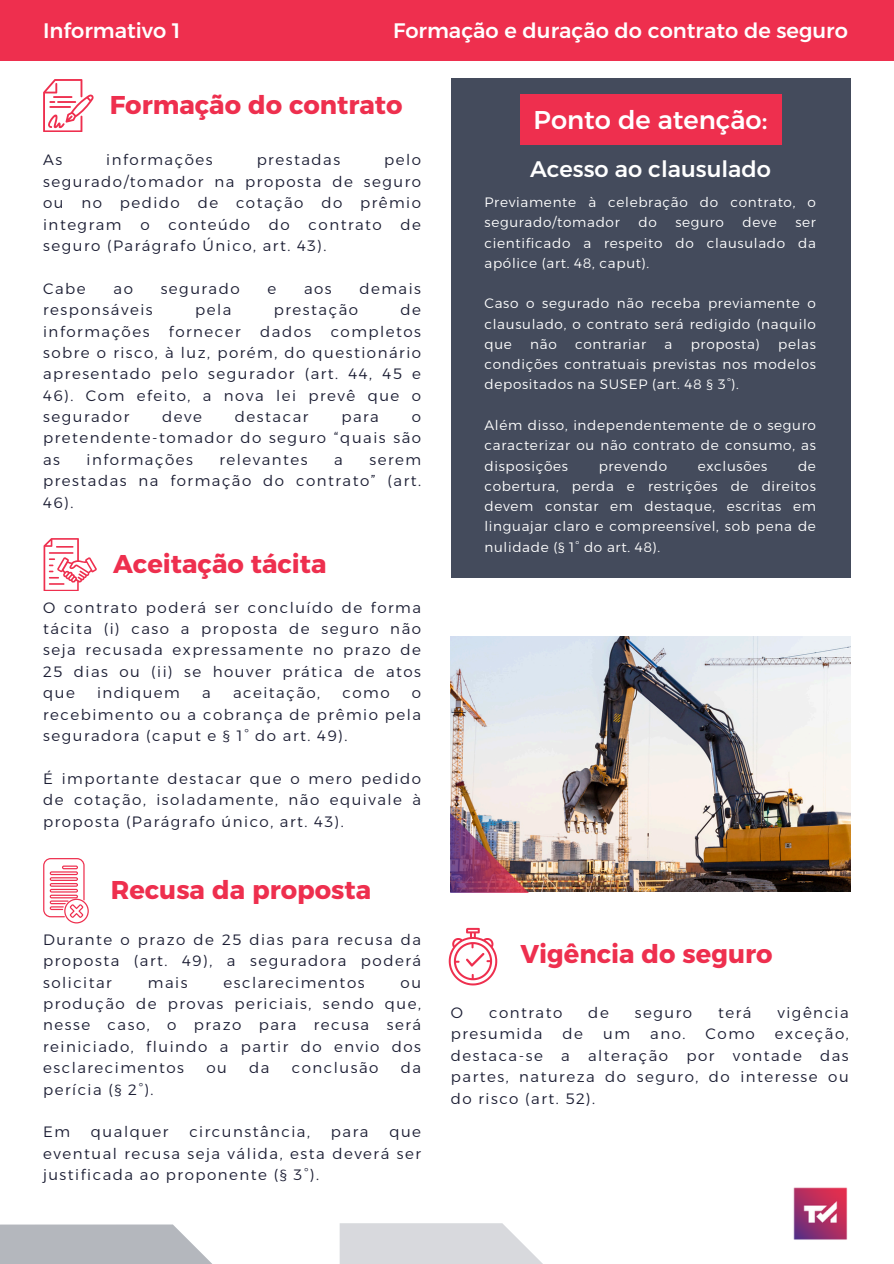
<style>
.page{position:relative;width:894px;height:1264px;background:#fff}
.page>*{position:absolute;margin:0;border:0;box-sizing:border-box;transform-origin:0 0}
.t1{font:700 25.65px "Alexandria";color:#ee2f4e}
.t2{font:500 25.65px "Alexandria";color:#fff}
.t3{font:500 22.5px "Alexandria";color:#fff}
.t4{font:500 21px "Alexandria";color:#fff}
.t5{font:300 15px/21.3px "Alexandria";letter-spacing:.1em;color:#1c1e34;text-align:justify}
.t6{font:300 13.65px/20.2px "Alexandria";letter-spacing:.05em;color:#fff;text-align:justify}
</style>
<div class="page">
<svg style="left:0;top:1224px;width:211px;height:39px;background:#bbbec3"></svg>
<img style="left:451px;top:637px;width:399px;height:254px">
<img style="left:451px;top:813px;width:79px;height:79px">
<svg style="left:339px;top:1223px;width:203px;height:40px;background:#dcdde0"></svg>
<div style="left:451px;top:79px;width:399px;height:498px;background:#444b5c"></div>
<div style="left:519px;top:94px;width:262px;height:51px;background:#ee2f4e"></div>
<div style="left:0;top:0;width:893px;height:61px;background:#ee2f4e"></div>
<svg style="left:43px;top:79px;width:51px;height:53px"></svg>
<svg style="left:43px;top:538px;width:54px;height:53px"></svg>
<svg style="left:43px;top:858px;width:46px;height:65px"></svg>
<svg style="left:448px;top:927px;width:49px;height:58px"></svg>
<img style="left:793px;top:1187px;width:55px;height:53px">
<p class="t4" style="left:43px;top:18px;width:138px">Informativo 1</p>
<p class="t4" style="left:393px;top:18px;width:456px">Formação e duração do contrato de seguro</p>
<p class="t1" style="left:110px;top:89px;width:294px">Formação do contrato</p>
<h2 class="t5" style="left:43px;top:149px;width:21px">As</h2>
<h2 class="t5" style="left:106px;top:149px;width:108px">informações</h2>
<h2 class="t5" style="left:256px;top:149px;width:85px">prestadas</h2>
<h2 class="t5" style="left:43px;top:149px;width:379px;text-indent:341px">pelo segurado/tomador na proposta de seguro ou no pedido de cotação do prêmio integram o conteúdo do contrato de seguro (Parágrafo Único, art. 43).</h2>
<h2 class="t5" style="left:43px;top:278px;width:44px">Cabe</h2>
<h2 class="t5" style="left:113px;top:278px;width:21px">ao</h2>
<h2 class="t5" style="left:161px;top:278px;width:81px">segurado</h2>
<h2 class="t5" style="left:267px;top:278px;width:10px">e</h2>
<h2 class="t5" style="left:304px;top:278px;width:29px">aos</h2>
<h2 class="t5" style="left:359px;top:278px;width:63px">demais</h2>
<h2 class="t5" style="left:43px;top:299px;width:111px">responsáveis</h2>
<h2 class="t5" style="left:195px;top:299px;width:38px">pela</h2>
<h2 class="t5" style="left:274px;top:299px;width:86px">prestação</h2>
<h2 class="t5" style="left:400px;top:299px;width:22px">de</h2>
<h2 class="t5" style="left:43px;top:320px;width:108px">informações</h2>
<h2 class="t5" style="left:169px;top:320px;width:73px">fornecer</h2>
<h2 class="t5" style="left:260px;top:320px;width:53px">dados</h2>
<h2 class="t5" style="left:43px;top:320px;width:379px;text-indent:287px">completos sobre o risco, à luz, porém, do questionário apresentado pelo segurador (art. 44, 45 e 46). Com efeito, a nova lei prevê que o segurador</h2>
<h2 class="t5" style="left:162px;top:406px;width:41px">deve</h2>
<h2 class="t5" style="left:235px;top:406px;width:75px">destacar</h2>
<h2 class="t5" style="left:341px;top:406px;width:39px">para</h2>
<h2 class="t5" style="left:43px;top:406px;width:379px;text-indent:368px">o pretendente-tomador do seguro “quais são as</h2>
<h2 class="t5" style="left:87px;top:449px;width:108px">informações</h2>
<h2 class="t5" style="left:219px;top:449px;width:90px">relevantes</h2>
<h2 class="t5" style="left:334px;top:449px;width:10px">a</h2>
<h2 class="t5" style="left:43px;top:449px;width:379px;text-indent:326px">serem prestadas na formação do contrato” (art.<br>46).</h2>
<p class="t1" style="left:113px;top:548px;width:215px">Aceitação tácita</p>
<p class="t5" style="left:43px;top:596px;width:379px">O contrato poderá ser concluído de forma tácita (i) caso a proposta de seguro não seja recusada expressamente no prazo de 25 dias ou (ii) se houver prática de atos que</p>
<p class="t5" style="left:97px;top:682px;width:84px">indiquem</p>
<p class="t5" style="left:202px;top:682px;width:10px">a</p>
<p class="t5" style="left:233px;top:682px;width:89px">aceitação,</p>
<p class="t5" style="left:342px;top:682px;width:49px">como</p>
<p class="t5" style="left:43px;top:682px;width:379px;text-indent:368px">o recebimento ou a cobrança de prêmio pela seguradora (caput e § 1° do art. 49).</p>
<h1 class="t5" style="left:43px;top:767px;width:379px">É importante destacar que o mero pedido de cotação, isoladamente, não equivale à proposta (Parágrafo único, art. 43).</h1>
<h1 class="t1" style="left:111px;top:874px;width:262px">Recusa da proposta</h1>
<h2 class="t5" style="left:43px;top:928px;width:379px">Durante o prazo de 25 dias para recusa da proposta (art. 49), a seguradora poderá solicitar</h2>
<h2 class="t5" style="left:148px;top:971px;width:41px">mais</h2>
<h2 class="t5" style="left:223px;top:971px;width:142px">esclarecimentos</h2>
<h2 class="t5" style="left:43px;top:971px;width:379px;text-indent:357px">ou produção de provas periciais, sendo que, nesse caso, o prazo para recusa será reiniciado, fluindo a partir do envio dos esclarecimentos</h2>
<h2 class="t5" style="left:206px;top:1057px;width:22px">ou</h2>
<h2 class="t5" style="left:249px;top:1057px;width:22px">da</h2>
<h2 class="t5" style="left:292px;top:1057px;width:88px">conclusão</h2>
<h2 class="t5" style="left:400px;top:1057px;width:22px">da</h2>
<h2 class="t5" style="left:43px;top:1078px;width:112px">perícia (§ 2°).</h2>
<p class="t5" style="left:43px;top:1121px;width:28px">Em</p>
<p class="t5" style="left:91px;top:1121px;width:79px">qualquer</p>
<p class="t5" style="left:189px;top:1121px;width:122px">circunstância,</p>
<p class="t5" style="left:331px;top:1121px;width:39px">para</p>
<p class="t5" style="left:43px;top:1121px;width:379px;text-indent:346px">que eventual recusa seja válida, esta deverá ser justificada ao proponente (§ 3°).</p>
<h1 class="t2" style="left:533px;top:104px;width:235px">Ponto de atenção:</h1>
<h1 class="t3" style="left:530px;top:155px;width:242px">Acesso ao clausulado</h1>
<p class="t6" style="left:484px;top:192px;width:333px">Previamente à celebração do contrato, o segurado/tomador</p>
<p class="t6" style="left:638px;top:212px;width:20px">do</p>
<p class="t6" style="left:675px;top:212px;width:50px">seguro</p>
<p class="t6" style="left:742px;top:212px;width:36px">deve</p>
<p class="t6" style="left:484px;top:212px;width:333px;text-indent:311px">ser cientificado a respeito do clausulado da apólice (art. 48, caput).</p>
<p class="t6" style="left:484px;top:293px;width:333px">Caso o segurado não receba previamente o clausulado, o contrato será redigido (naquilo que</p>
<p class="t6" style="left:484px;top:334px;width:333px;text-indent:293px">pelas condições contratuais previstas nos modelos depositados na SUSEP (art. 48 § 3°).</p>
<p class="t6" style="left:484px;top:415px;width:333px">Além disso, independentemente de o seguro caracterizar ou não contrato de consumo, as disposições</p>
<p class="t6" style="left:530px;top:334px;width:28px">não</p>
<p class="t6" style="left:575px;top:334px;width:72px">contrariar</p>
<p class="t6" style="left:664px;top:334px;width:9px">a</p>
<p class="t6" style="left:690px;top:334px;width:71px">proposta)</p>
<p class="t6" style="left:484px;top:455px;width:333px;text-indent:313px">de cobertura, perda e restrições de direitos devem constar em destaque, escritas em linguajar claro e compreensível, sob pena de nulidade (§ 1° do art. 48).</p>
<p class="t6" style="left:598px;top:455px;width:70px">prevendo</p>
<p class="t6" style="left:697px;top:455px;width:71px">exclusões</p>
<p class="t1" style="left:520px;top:938px;width:253px">Vigência do seguro</p>
<p class="t5" style="left:451px;top:1001px;width:14px">O</p>
<p class="t5" style="left:489px;top:1001px;width:75px">contrato</p>
<p class="t5" style="left:588px;top:1001px;width:22px">de</p>
<p class="t5" style="left:634px;top:1001px;width:59px">seguro</p>
<p class="t5" style="left:717px;top:1001px;width:35px">terá</p>
<p class="t5" style="left:777px;top:1001px;width:73px">vigência</p>
<p class="t5" style="left:451px;top:1023px;width:93px">presumida</p>
<p class="t5" style="left:562px;top:1023px;width:22px">de</p>
<p class="t5" style="left:603px;top:1023px;width:28px">um</p>
<p class="t5" style="left:650px;top:1023px;width:37px">ano.</p>
<p class="t5" style="left:705px;top:1023px;width:51px">Como</p>
<p class="t5" style="left:451px;top:1023px;width:399px;text-indent:324px">exceção, destaca-se a alteração por vontade das partes, natureza do seguro, do interesse ou do risco (art. 52).</p>
</div>
